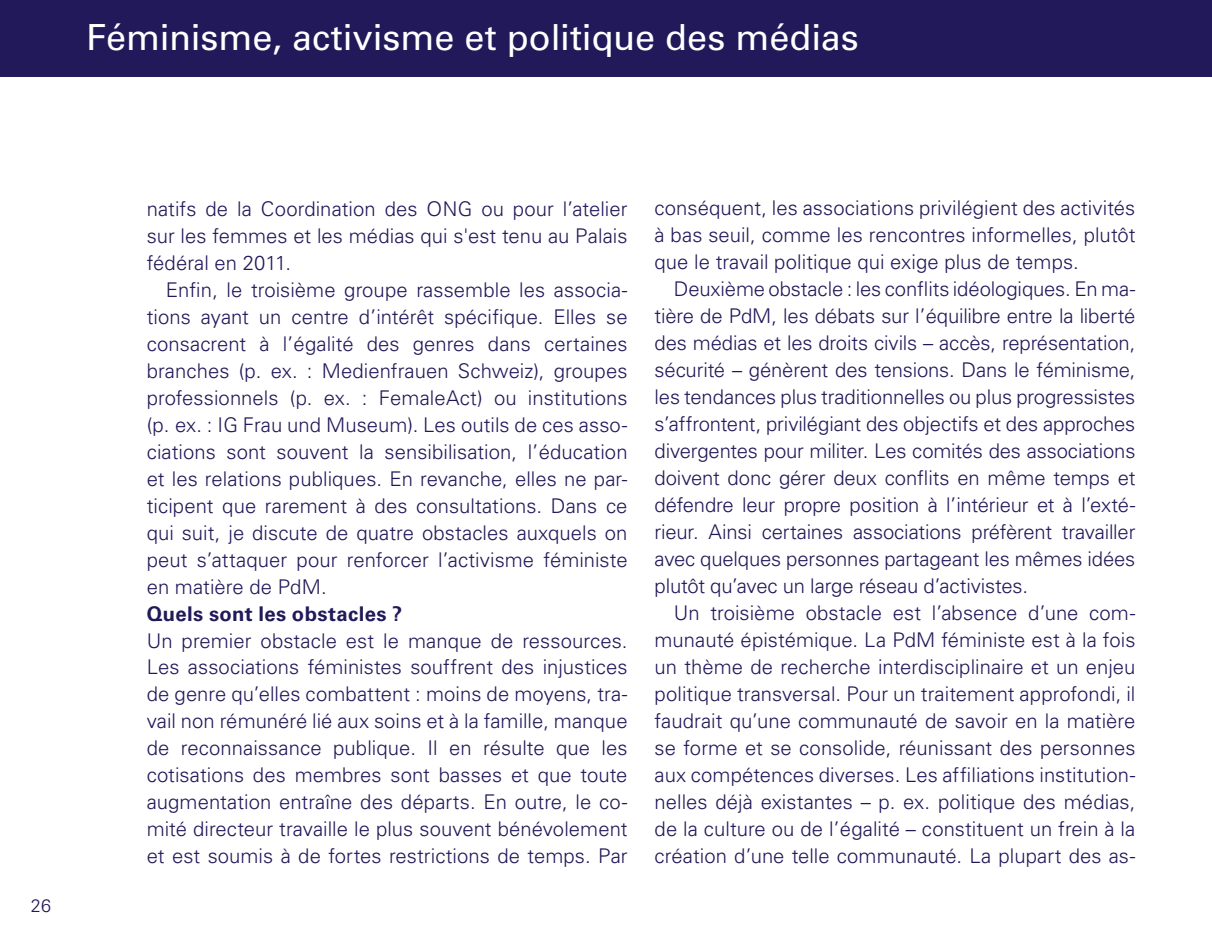
<style>
.page{position:relative;width:1212px;height:944px;background:#fff}
.page>*{position:absolute;margin:0;border:0;box-sizing:border-box;transform-origin:0 0}
.t1{font:36px "Univers LT Std";color:#fff}
.t2{font:300 20.25px/27px "Univers LT Std";letter-spacing:.005em;color:#211959;text-align:justify}
.t3{font:700 20.25px "Univers LT Std";letter-spacing:.02em;color:#211959}
.t4{font:300 18px "Univers LT Std";color:#211959}
</style>
<div class="page">
<div style="left:0;top:0;width:1212px;height:77px;background:#211959"></div>
<h1 class="t1" style="left:86px;top:15px;width:774px">Féminisme, activisme et politique des médias</h1>
<p class="t4" style="left:31px;top:895px;width:22px">26</p>
<p class="t2" style="left:147px;top:195px;width:482px">natifs de la Coordination des ONG ou pour l’atelier sur les femmes et les médias qui s'est tenu au Palais fédéral en 2011.</p>
<p class="t2" style="left:147px;top:276px;width:482px;text-indent:19px">Enfin, le troisième groupe rassemble les associa&shy;tions ayant un centre d’intérêt spécifique. Elles se consacrent à l’égalité des genres dans certaines branches (p. ex. : Medienfrauen Schweiz), groupes professionnels (p. ex. : FemaleAct) ou institutions (p. ex. : IG Frau und Museum). Les outils de ces asso&shy;ciations sont souvent la sensibilisation, l’éducation et les relations publiques. En revanche, elles ne par&shy;ticipent que rarement à des consultations. Dans ce qui suit, je discute de quatre obstacles auxquels on peut s’attaquer pour renforcer l’activisme féministe en matière de PdM.</p>
<p class="t3" style="left:147px;top:601px;width:257px">Quels sont les obstacles ?</p>
<p class="t2" style="left:147px;top:627px;width:482px">Un premier obstacle est le manque de ressources.<br>Les associations féministes souffrent des injustices de genre qu’elles combattent : moins de moyens, tra&shy;vail non rémunéré lié aux soins et à la famille, manque de reconnaissance publique. Il en résulte que les cotisations des membres sont basses et que toute augmentation entraîne des départs. En outre, le co&shy;mité directeur travaille le plus souvent bénévolement et est soumis à de fortes restrictions de temps. Par</p>
<p class="t2" style="left:654px;top:195px;width:482px">conséquent, les associations privilégient des activités à bas seuil, comme les rencontres informelles, plutôt que le travail politique qui exige plus de temps.</p>
<p class="t2" style="left:654px;top:276px;width:482px;text-indent:19px">Deuxième obstacle : les conflits idéologiques. En ma&shy;tière de PdM, les débats sur l’équilibre entre la liberté des médias et les droits civils – accès, représentation, sécurité – génèrent des tensions. Dans le féminisme, les tendances plus traditionnelles ou plus progressistes s’affrontent, privilégiant des objectifs et des approches divergentes pour militer. Les comités des associations doivent donc gérer deux conflits en même temps et défendre leur propre position à l’intérieur et à l’exté&shy;rieur. Ainsi certaines associations préfèrent travailler avec quelques personnes partageant les mêmes idées plutôt qu’avec un large réseau d’activistes.</p>
<p class="t2" style="left:654px;top:600px;width:482px;text-indent:19px">Un troisième obstacle est l’absence d’une com&shy;munauté épistémique. La PdM féministe est à la fois un thème de recherche interdisciplinaire et un enjeu politique transversal. Pour un traitement approfondi, il faudrait qu’une communauté de savoir en la matière se forme et se consolide, réunissant des personnes aux compétences diverses. Les affiliations institution&shy;nelles déjà existantes – p. ex. politique des médias, de la culture ou de l’égalité – constituent un frein à la création d’une telle communauté. La plupart des as-</p>
</div>
